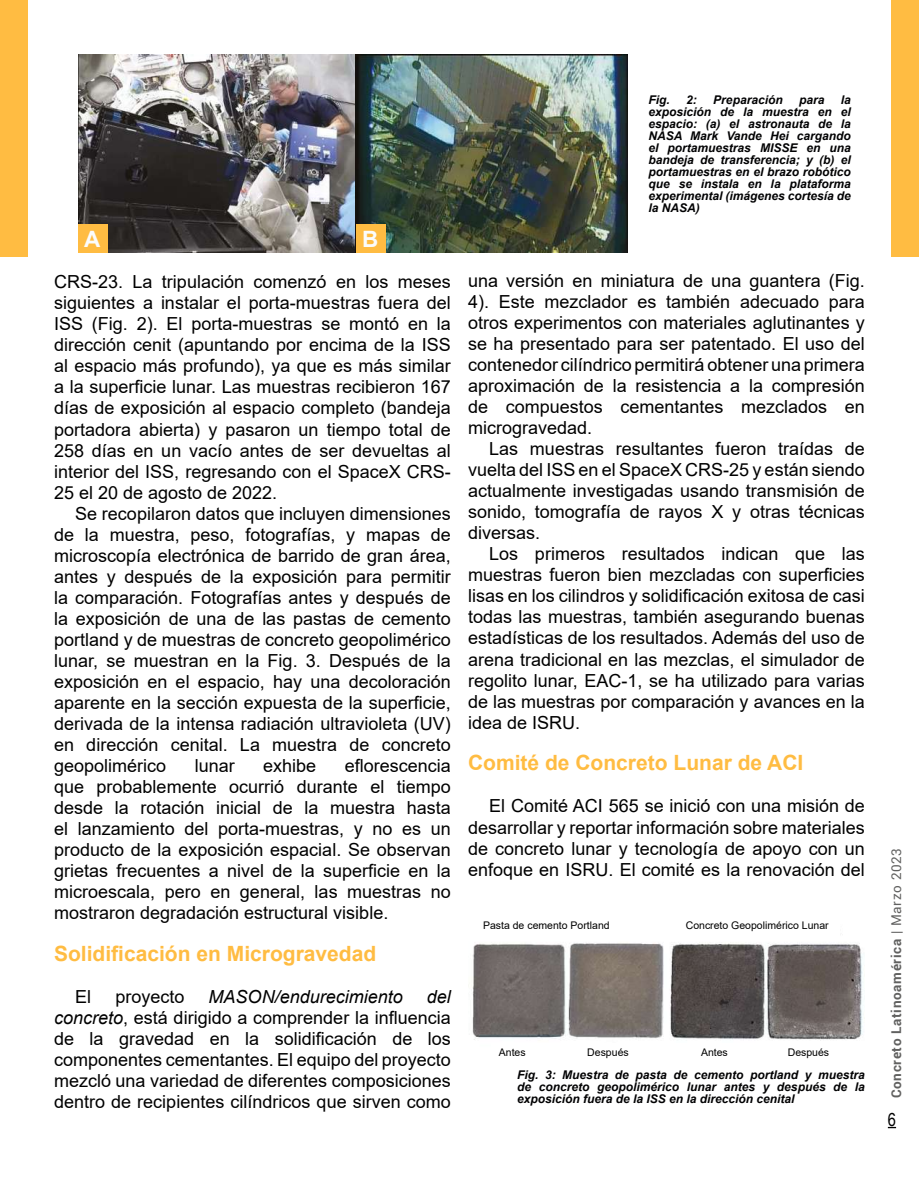
<style>
.page{position:relative;width:919px;height:1187px;background:#fff}
.page>*{position:absolute;margin:0;border:0;box-sizing:border-box;transform-origin:0 0}
.t1{font:700 22.5px "Arial";color:#fbfcfc}
.t2{font:700 21px "Arial";color:#ffbc42}
.t3{font:18px/21px "Arial";color:#000;text-align:justify}
.t4{font:italic 18px "Arial";color:#000}
.t5{font:18px "Arial Narrow";color:#000}
.t6{font:700 13.5px "Roboto";letter-spacing:.05em;color:#616160}
.t7{font:italic 700 12px/12px "Arial";color:#020203;text-align:justify}
.t8{font:10.5px "Arial";color:#000}
.s1{font-style:italic}
.s2{font-weight:400}
</style>
<div class="page">
<svg style="left:887px;top:1126px;width:9px;height:2px"></svg>
<img style="left:78px;top:54px;width:278px;height:199px">
<img style="left:472px;top:942px;width:391px;height:99px">
<img style="left:356px;top:54px;width:271px;height:199px">
<div style="left:78px;top:224px;width:29px;height:29px;background:#ffbc42"></div>
<div style="left:356px;top:224px;width:29px;height:29px;background:#ffbc42"></div>
<div style="left:891px;top:0;width:27px;height:256px;background:#ffbc42"></div>
<div style="left:0;top:0;width:27px;height:256px;background:#ffbc42"></div>
<p class="t1" style="left:84px;top:223px;width:18px">A</p>
<p class="t1" style="left:362px;top:223px;width:18px">B</p>
<p class="t3" style="left:54px;top:271px;width:398px">CRS-23. La tripulación comenzó en los meses siguientes a instalar el porta-muestras fuera del ISS (Fig. 2). El porta-muestras se montó en la dirección cenit (apuntando por encima de la ISS al espacio más profundo), ya que es más similar a la superficie lunar. Las muestras recibieron 167 días de exposición al espacio completo (bandeja portadora abierta) y pasaron un tiempo total de 258 días en un vacío antes de ser devueltas al interior del ISS, regresando con el SpaceX CRS-25 el 20 de agosto de 2022.</p>
<p class="t3" style="left:54px;top:502px;width:398px;text-indent:21px">Se recopilaron datos que incluyen dimensiones de la muestra, peso, fotografías, y mapas de microscopía electrónica de barrido de gran área, antes y después de la exposición para permitir la comparación. Fotografías antes y después de la exposición de una de las pastas de cemento portland y de muestras de concreto geopolimérico lunar, se muestran en la Fig. 3. Después de la exposición en el espacio, hay una decoloración aparente en la sección expuesta de la superficie, derivada de la intensa radiación ultravioleta (UV) en dirección cenital. La muestra de concreto geopolimérico</p>
<p class="t3" style="left:54px;top:754px;width:398px;text-indent:291px">eflorescencia que probablemente ocurrió durante el tiempo desde la rotación inicial de la muestra hasta el lanzamiento del porta-muestras, y no es un producto de la exposición espacial. Se observan grietas frecuentes a nivel de la superficie en la microescala, pero en general, las muestras no mostraron degradación estructural visible.</p>
<p class="t2" style="left:54px;top:938px;width:324px">Solidificación en Microgravedad</p>
<p class="t3" style="left:75px;top:985px;width:18px">El</p>
<p class="t3" style="left:115px;top:985px;width:71px">proyecto</p>
<p class="t4" style="left:208px;top:984px;width:196px">MASON/endurecimiento</p>
<p class="t3" style="left:195px;top:754px;width:42px">lunar</p>
<p class="t3" style="left:263px;top:754px;width:55px">exhibe</p>
<p class="t3" style="left:54px;top:985px;width:398px;text-indent:373px"><span class="s1">del concreto</span>, está dirigido a comprender la influencia de la gravedad en la solidificación de los componentes cementantes. El equipo del proyecto mezcló una variedad de diferentes composiciones dentro de recipientes cilíndricos que sirven como</p>
<p class="t7" style="left:648px;top:94px;width:23px">Fig.</p>
<p class="t7" style="left:686px;top:94px;width:12px">2:</p>
<p class="t7" style="left:713px;top:94px;width:71px">Preparación</p>
<p class="t7" style="left:799px;top:94px;width:27px">para</p>
<p class="t7" style="left:648px;top:94px;width:204px;text-indent:192px">la exposición de la muestra en el espacio: (a) el astronauta de la NASA Mark Vande Hei cargando el portamuestras MISSE en una bandeja de transferencia; y (b) el portamuestras en el brazo robótico que se instala en la plataforma experimental (imágenes cortesía de la NASA)</p>
<p class="t3" style="left:468px;top:270px;width:398px">una versión en miniatura de una guantera (Fig.<br>4). Este mezclador es también adecuado para otros experimentos con materiales aglutinantes y se ha presentado para ser patentado. El uso del contenedor cilíndrico permitirá obtener una primera aproximación de la resistencia a la compresión de compuestos cementantes mezclados en microgravedad.</p>
<p class="t3" style="left:468px;top:438px;width:398px;text-indent:21px">Las muestras resultantes fueron traídas de vuelta del ISS en el SpaceX CRS-25 y están siendo actualmente investigadas usando transmisión de sonido, tomografía de rayos X y otras técnicas diversas.</p>
<p class="t3" style="left:468px;top:543px;width:398px;text-indent:21px">Los primeros resultados indican que las muestras fueron bien mezcladas con superficies lisas en los cilindros y solidificación exitosa de casi todas las muestras, también asegurando buenas estadísticas de los resultados. Además del uso de arena tradicional en las mezclas, el simulador de regolito lunar, EAC-1, se ha utilizado para varias de las muestras por comparación y avances en la idea de ISRU.</p>
<p class="t2" style="left:468px;top:748px;width:337px">Comité de Concreto Lunar de ACI</p>
<p class="t3" style="left:468px;top:795px;width:398px;text-indent:21px">El Comité ACI 565 se inició con una misión de desarrollar y reportar información sobre materiales de concreto lunar y tecnología de apoyo con un enfoque en ISRU. El comité es la renovación del</p>
<p class="t8" style="left:483px;top:918px;width:128px">Pasta de cemento Portland</p>
<p class="t8" style="left:499px;top:1044px;width:28px">Antes</p>
<p class="t8" style="left:587px;top:1044px;width:43px">Después</p>
<p class="t8" style="left:685px;top:917px;width:144px">Concreto Geopolimérico Lunar</p>
<p class="t8" style="left:701px;top:1044px;width:28px">Antes</p>
<p class="t8" style="left:787px;top:1044px;width:43px">Después</p>
<p class="t7" style="left:517px;top:1069px;width:349px">Fig. 3: Muestra de pasta de cemento portland y muestra de concreto geopolimérico lunar antes y después de la exposición fuera de la ISS en la dirección cenital</p>
<p class="t6" style="left:886px;top:1098px;width:252px;rotate:-90deg">Concreto Latinoamérica <span class="s2">| Marzo 2023</span></p>
<p class="t5" style="left:887px;top:1105px;width:10px">6</p>
</div>
